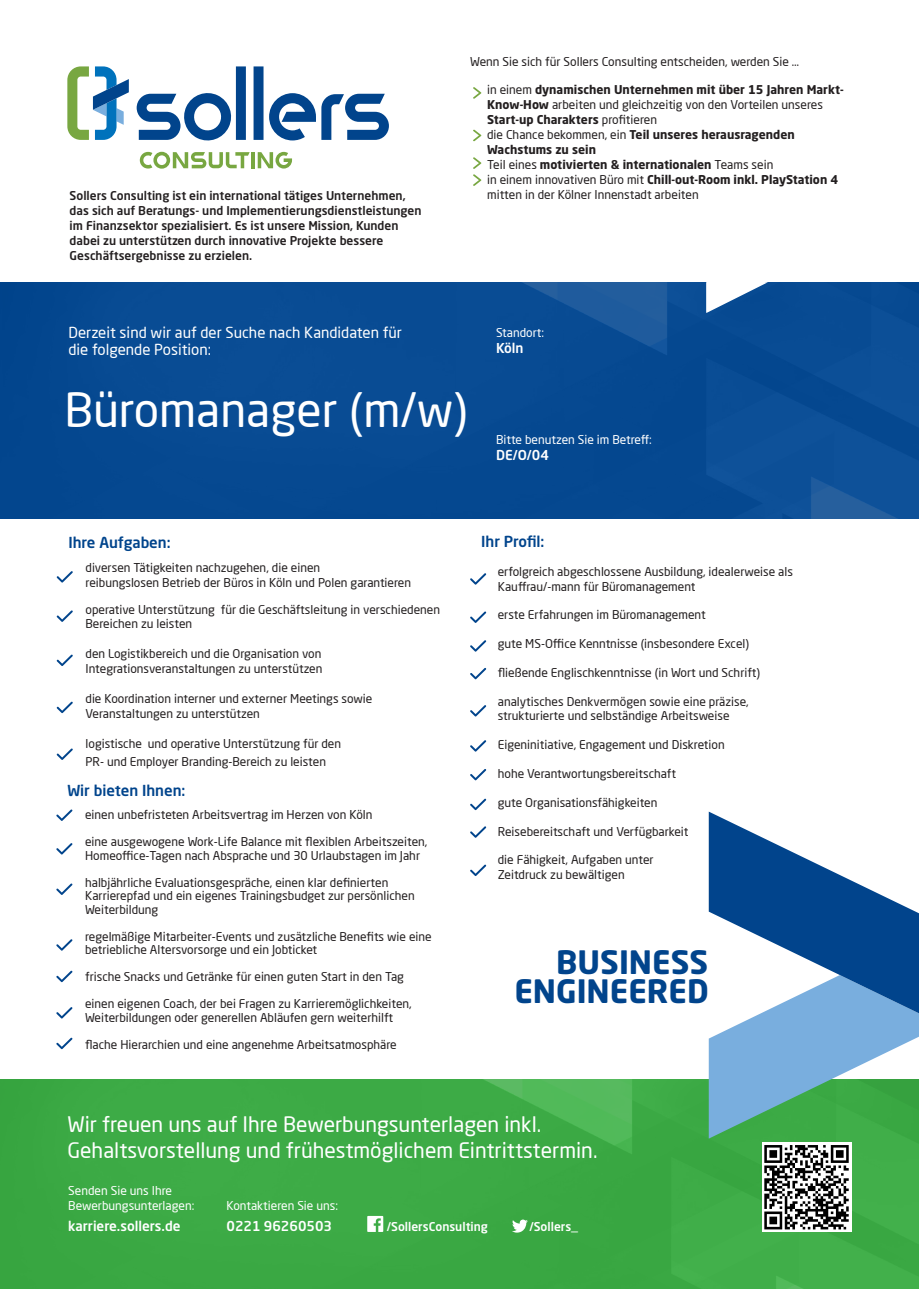
<style>
.page{position:relative;width:919px;height:1289px;background:#fff}
.page>*{position:absolute;margin:0;border:0;box-sizing:border-box;transform-origin:0 0}
.t1{font:46.5px "Neo Sans Pro";color:#fff}
.t2{font:700 31.8px/29.2px "Neo Sans Pro";color:#01448c;text-align:right}
.t3{font:21px/25.2px "Neo Sans Pro";color:#fff}
.t4{font:15px/16.5px "Neo Sans Pro";color:#fff}
.t5{font:500 15px "Neo Sans Pro";color:#01448c}
.t6{font:500 13.5px "Neo Sans Pro";color:#fff}
.t7{font:12px/13.5px "Neo Sans Pro";color:#231f20}
.t8{font:500 12px/15px "Neo Sans Pro";color:#231f20}
.t9{font:700 12px/15px "Neo Sans Pro";color:#231f20}
.t10{font:12px/14.4px "Neo Sans Pro";color:#fff}
.t11{font:500 12px "Neo Sans Pro";color:#fff}
.s1{font-weight:400}
.s2{font-weight:700}
</style>
<div class="page">
<div style="left:0;top:282px;width:918px;height:236px;background:#084b93"></div>
<div style="left:0;top:1079px;width:918px;height:209px;background:#3caa45"></div>
<div style="left:253px;top:66px;width:10px;height:74px;background:#01448c"></div>
<div style="left:236px;top:66px;width:10px;height:74px;background:#01448c"></div>
<svg style="left:269px;top:93px;width:120px;height:47px"></svg>
<svg style="left:137px;top:93px;width:95px;height:48px"></svg>
<hr style="left:251px;top:152px;width:4px;height:16px;background:#78a741">
<svg style="left:258px;top:152px;width:34px;height:16px"></svg>
<svg style="left:140px;top:151px;width:110px;height:18px"></svg>
<svg style="left:67px;top:66px;width:62px;height:74px"></svg>
<div style="left:761px;top:1142px;width:90px;height:89px;background:linear-gradient(to bottom,#fff,#fff)"></div>
<svg style="left:764px;top:1144px;width:84px;height:85px"></svg>
<svg style="left:512px;top:1219px;width:16px;height:13px"></svg>
<svg style="left:367px;top:1215px;width:16px;height:16px"></svg>
<svg style="left:708px;top:811px;width:210px;height:327px"></svg>
<svg style="left:57px;top:571px;width:16px;height:11px"></svg>
<svg style="left:57px;top:610px;width:16px;height:12px"></svg>
<svg style="left:57px;top:654px;width:16px;height:12px"></svg>
<svg style="left:57px;top:701px;width:16px;height:12px"></svg>
<svg style="left:57px;top:748px;width:16px;height:12px"></svg>
<svg style="left:706px;top:282px;width:62px;height:31px"></svg>
<svg style="left:473px;top:87px;width:8px;height:12px"></svg>
<svg style="left:473px;top:130px;width:8px;height:11px"></svg>
<svg style="left:473px;top:157px;width:8px;height:29px"></svg>
<svg style="left:470px;top:573px;width:16px;height:11px"></svg>
<svg style="left:470px;top:611px;width:16px;height:12px"></svg>
<svg style="left:470px;top:640px;width:16px;height:11px"></svg>
<svg style="left:470px;top:668px;width:16px;height:11px"></svg>
<svg style="left:470px;top:705px;width:16px;height:11px"></svg>
<svg style="left:470px;top:740px;width:16px;height:11px"></svg>
<svg style="left:470px;top:769px;width:16px;height:11px"></svg>
<svg style="left:470px;top:798px;width:16px;height:12px"></svg>
<svg style="left:470px;top:826px;width:16px;height:11px"></svg>
<svg style="left:470px;top:864px;width:16px;height:12px"></svg>
<svg style="left:56px;top:809px;width:16px;height:12px"></svg>
<svg style="left:56px;top:843px;width:16px;height:11px"></svg>
<svg style="left:56px;top:883px;width:16px;height:11px"></svg>
<svg style="left:56px;top:939px;width:16px;height:11px"></svg>
<svg style="left:56px;top:1007px;width:16px;height:11px"></svg>
<svg style="left:56px;top:970px;width:16px;height:12px"></svg>
<svg style="left:56px;top:1037px;width:16px;height:12px"></svg>
<p class="t8" style="left:70px;top:187px;width:353px">Sollers Consulting ist ein international tätiges Unternehmen, das sich auf Beratungs- und Implementierungsdienstleistungen im Finanzsektor spezialisiert. Es ist unsere Mission, Kunden dabei zu unterstützen durch innovative Projekte bessere Geschäftsergebnisse zu erzielen.</p>
<p class="t7" style="left:470px;top:54px;width:330px">Wenn Sie sich für Sollers Consulting entscheiden, werden Sie …</p>
<p class="t9" style="left:487px;top:81px;width:358px"><span class="s1">in einem</span> dynamischen Unternehmen mit über 15 Jahren Markt-<br>Know-How <span class="s1">arbeiten und gleichzeitig von den Vorteilen unseres<br></span>Start-up Charakters <span class="s1">profitieren</span></p>
<p class="t9" style="left:487px;top:126px;width:309px"><span class="s1">die Chance bekommen, ein</span> Teil unseres herausragenden<br>Wachstums zu sein</p>
<p class="t9" style="left:487px;top:156px;width:288px"><span class="s1">Teil eines</span> motivierten &amp; internationalen <span class="s1">Teams sein</span></p>
<p class="t7" style="left:487px;top:171px;width:352px;line-height:15px">in einem innovativen Büro mit <span class="s2">Chill-out-Room inkl. PlayStation 4 </span>mitten in der Kölner Innenstadt arbeiten</p>
<p class="t4" style="left:68px;top:324px;width:335px">Derzeit sind wir auf der Suche nach Kandidaten für die folgende Position:</p>
<p class="t10" style="left:496px;top:325px;width:50px">Standort:</p>
<p class="t6" style="left:496px;top:339px;width:29px">Köln</p>
<p class="t1" style="left:64px;top:381px;width:405px">Büromanager (m/w)</p>
<p class="t10" style="left:496px;top:432px;width:157px">Bitte benutzen Sie im Betreff:</p>
<p class="t6" style="left:496px;top:447px;width:54px">DE/O/04</p>
<p class="t5" style="left:68px;top:532px;width:104px">Ihre Aufgaben:</p>
<p class="t5" style="left:481px;top:531px;width:65px">Ihr Profil:</p>
<p class="t7" style="left:85px;top:561px;width:236px">diversen Tätigkeiten nachzugehen, die einen</p>
<p class="t7" style="left:85px;top:576px;width:327px">reibungslosen Betrieb der Büros in Köln und Polen garantieren</p>
<p class="t7" style="left:85px;top:603px;width:356px">operative Unterstützung für die Geschäftsleitung in verschiedenen<br>Bereichen zu leisten</p>
<p class="t7" style="left:85px;top:645px;width:238px;line-height:15px">den Logistikbereich und die Organisation von<br>Integrationsveranstaltungen zu unterstützen</p>
<p class="t7" style="left:85px;top:690px;width:288px;line-height:15px">die Koordination interner und externer Meetings sowie<br>Veranstaltungen zu unterstützen</p>
<p class="t7" style="left:85px;top:736px;width:257px">logistische und operative Unterstützung für den</p>
<p class="t7" style="left:85px;top:754px;width:242px">PR- und Employer Branding-Bereich zu leisten</p>
<p class="t5" style="left:67px;top:781px;width:120px">Wir bieten Ihnen:</p>
<p class="t7" style="left:85px;top:808px;width:289px">einen unbefristeten Arbeitsvertrag im Herzen von Köln</p>
<p class="t7" style="left:85px;top:835px;width:344px">eine ausgewogene Work-Life Balance mit flexiblen Arbeitszeiten,<br>Homeoffice-Tagen nach Absprache und 30 Urlaubstagen im Jahr</p>
<p class="t7" style="left:85px;top:875px;width:331px">halbjährliche Evaluationsgespräche, einen klar definierten<br>Karrierepfad und ein eigenes Trainingsbudget zur persönlichen<br>Weiterbildung</p>
<p class="t7" style="left:85px;top:929px;width:348px">regelmäßige Mitarbeiter-Events und zusätzliche Benefits wie eine betriebliche Altersvorsorge und ein Jobticket</p>
<p class="t7" style="left:85px;top:970px;width:320px">frische Snacks und Getränke für einen guten Start in den Tag</p>
<p class="t7" style="left:85px;top:997px;width:328px">einen eigenen Coach, der bei Fragen zu Karrieremöglichkeiten,<br>Weiterbildungen oder generellen Abläufen gern weiterhilft</p>
<p class="t7" style="left:85px;top:1037px;width:313px">flache Hierarchien und eine angenehme Arbeitsatmosphäre</p>
<p class="t7" style="left:497px;top:565px;width:297px">erfolgreich abgeschlossene Ausbildung, idealerweise als</p>
<p class="t7" style="left:497px;top:579px;width:199px">Kauffrau/-mann für Büromanagement</p>
<p class="t7" style="left:497px;top:608px;width:209px">erste Erfahrungen im Büromanagement</p>
<p class="t7" style="left:497px;top:637px;width:253px">gute MS-Office Kenntnisse (insbesondere Excel)</p>
<p class="t7" style="left:497px;top:665px;width:264px">fließende Englischkenntnisse (in Wort und Schrift)</p>
<p class="t7" style="left:497px;top:694px;width:252px">analytisches Denkvermögen sowie eine präzise,</p>
<p class="t7" style="left:497px;top:709px;width:233px">strukturierte und selbständige Arbeitsweise</p>
<p class="t7" style="left:497px;top:737px;width:228px">Eigeninitiative, Engagement und Diskretion</p>
<p class="t7" style="left:497px;top:766px;width:180px">hohe Verantwortungsbereitschaft</p>
<p class="t7" style="left:497px;top:795px;width:161px">gute Organisationsfähigkeiten</p>
<p class="t7" style="left:497px;top:824px;width:192px">Reisebereitschaft und Verfügbarkeit</p>
<p class="t7" style="left:497px;top:853px;width:157px">die Fähigkeit, Aufgaben unter</p>
<p class="t7" style="left:497px;top:867px;width:128px">Zeitdruck zu bewältigen</p>
<h2 class="t2" style="left:514px;top:946px;width:196px">BUSINESS<br>ENGINEERED</h2>
<h3 class="t3" style="left:67px;top:1111px;width:531px">Wir freuen uns auf Ihre Bewerbungsunterlagen inkl.<br>Gehaltsvorstellung und frühestmöglichem Eintrittstermin.</h3>
<p class="t10" style="left:68px;top:1183px;width:127px">Senden Sie uns Ihre<br>Bewerbungsunterlagen:</p>
<p class="t6" style="left:68px;top:1217px;width:114px">karriere.sollers.de</p>
<p class="t10" style="left:226px;top:1197px;width:113px">Kontaktieren Sie uns:</p>
<p class="t6" style="left:226px;top:1217px;width:107px">0221 96260503</p>
<p class="t11" style="left:387px;top:1218px;width:103px">/SollersConsulting</p>
<p class="t11" style="left:529px;top:1218px;width:50px">/Sollers_</p>
</div>
